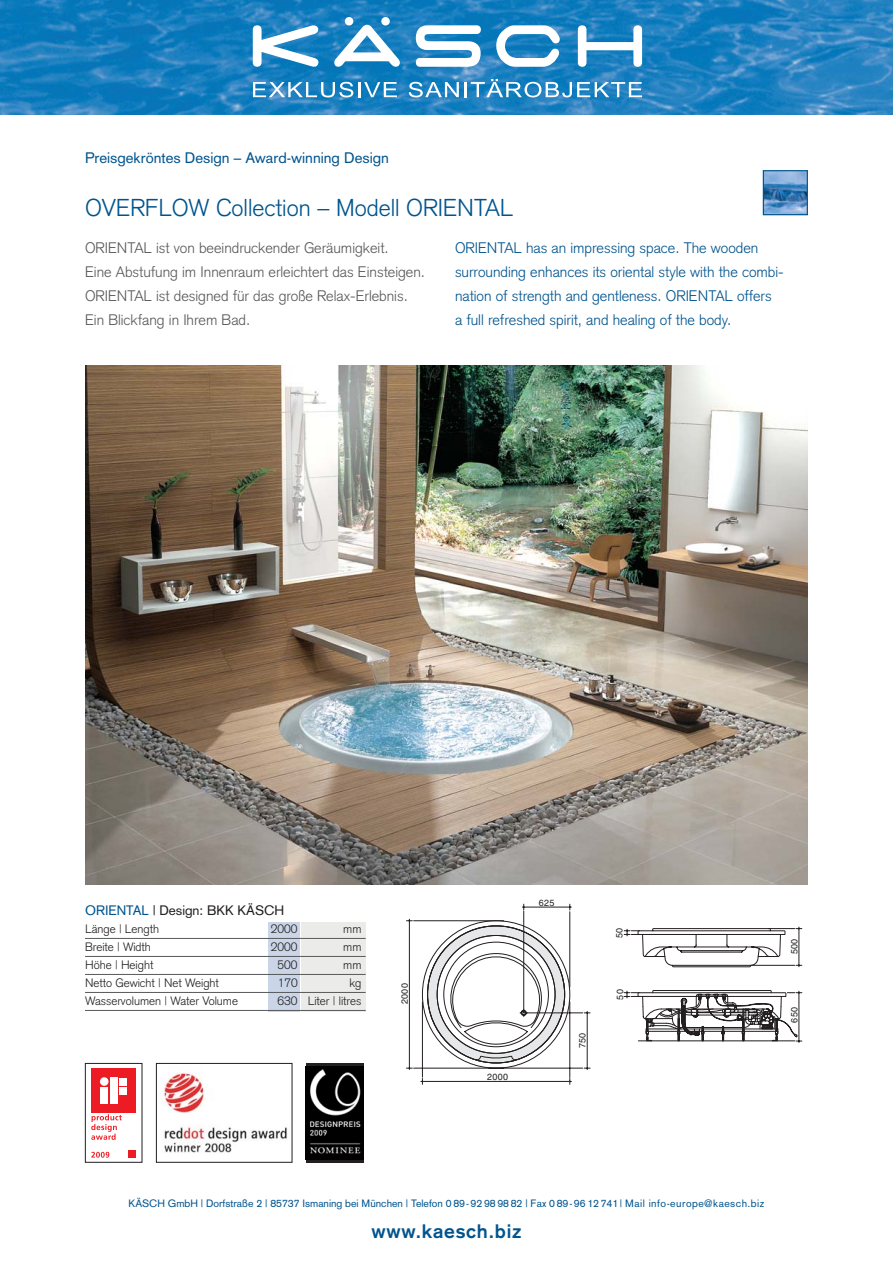
<style>
.page{position:relative;width:893px;height:1263px;background:#fff}
.page>*{position:absolute;margin:0;border:0;box-sizing:border-box;transform-origin:0 0}
.t1{font:300 24px "Akzidenz Grotesk";color:#00548e}
.t2{font:700 19.2px "Akzidenz Grotesk";letter-spacing:.045em;color:#00548e}
.t3{font:300 15px/24px "Akzidenz Grotesk";color:#00548e}
.t4{font:300 15px/24px "Akzidenz Grotesk";color:#58595b}
.t5{font:15px "Akzidenz Grotesk";color:#00548e}
.t6{font:13.5px "Akzidenz Grotesk";color:#231f20}
.t7{font:300 12px "Akzidenz Grotesk";color:#231f20}
.t8{font:10.5px "Akzidenz Grotesk";color:#00548e}
.t9{font:9px "Helvetica";letter-spacing:.03em;color:#231f20}
.s1{color:#00548e}
</style>
<div class="page">
<img style="left:0;top:0;width:893px;height:115px">
<svg style="left:578px;top:25px;width:64px;height:42px"></svg>
<svg style="left:253px;top:25px;width:66px;height:42px"></svg>
<svg style="left:334px;top:17px;width:66px;height:50px"></svg>
<svg style="left:416px;top:24px;width:65px;height:43px"></svg>
<svg style="left:496px;top:25px;width:64px;height:42px"></svg>
<svg style="left:253px;top:82px;width:100px;height:15px"></svg>
<hr style="left:358px;top:82px;width:3px;height:15px;background:#fff">
<svg style="left:364px;top:82px;width:33px;height:15px"></svg>
<svg style="left:409px;top:82px;width:50px;height:15px"></svg>
<hr style="left:464px;top:82px;width:3px;height:15px;background:#fff">
<svg style="left:471px;top:79px;width:171px;height:18px"></svg>
<img style="left:765px;top:172px;width:41px;height:41px">
<div style="left:763px;top:170px;width:45px;height:45px;border:1px solid #00548e"></div>
<img style="left:85px;top:366px;width:723px;height:518px">
<hr style="left:524px;top:1012px;width:59px;height:1px;background:#231f20">
<hr style="left:489px;top:1068px;width:94px;height:1px;background:#231f20">
<hr style="left:414px;top:1068px;width:90px;height:1px;background:#231f20">
<hr style="left:569px;top:1002px;width:1px;height:75px;background:#231f20">
<hr style="left:422px;top:1002px;width:1px;height:75px;background:#231f20">
<hr style="left:569px;top:912px;width:1px;height:75px;background:#231f20">
<hr style="left:523px;top:911px;width:1px;height:102px;background:#231f20">
<hr style="left:414px;top:920px;width:90px;height:1px;background:#231f20">
<hr style="left:409px;top:919px;width:1px;height:150px;background:#231f20">
<hr style="left:421px;top:1081px;width:150px;height:1px;background:#231f20">
<hr style="left:587px;top:1011px;width:1px;height:58px;background:#231f20">
<hr style="left:522px;top:907px;width:49px;height:1px;background:#231f20">
<svg style="left:422px;top:920px;width:148px;height:149px"></svg>
<hr style="left:799px;top:927px;width:1px;height:40px;background:#231f20">
<svg style="left:624px;top:928px;width:178px;height:115px"></svg>
<div style="left:306px;top:1063px;width:58px;height:99px;background:#231f20"></div>
<img style="left:306px;top:1066px;width:58px;height:94px">
<svg style="left:91px;top:1152px;width:18px;height:6px"></svg>
<svg style="left:91px;top:1114px;width:31px;height:26px"></svg>
<div style="left:128px;top:1150px;width:8px;height:7px;background:#ed1c24"></div>
<div style="left:91px;top:1068px;width:45px;height:45px;background:#ed1c24"></div>
<div style="left:101px;top:1087px;width:7px;height:17px;background:#fff"></div>
<div style="left:100px;top:1077px;width:9px;height:9px;background:#fff;border-radius:50%"></div>
<div style="left:119px;top:1078px;width:8px;height:7px;background:#fff"></div>
<div style="left:110px;top:1078px;width:7px;height:26px;background:#fff"></div>
<div style="left:119px;top:1087px;width:8px;height:7px;background:#fff"></div>
<div style="left:85px;top:1063px;width:57px;height:99px;border:1px solid #231f20"></div>
<img style="left:159px;top:1072px;width:129px;height:81px">
<div style="left:156px;top:1063px;width:136px;height:99px;border:1px solid #231f20"></div>
<div style="left:268px;top:922px;width:32px;height:89px;background:#cad5e7"></div>
<div style="left:302px;top:922px;width:64px;height:89px;background:#ebecea"></div>
<hr style="left:85px;top:938px;width:281px;height:1px;background:#58595b">
<hr style="left:85px;top:956px;width:281px;height:1px;background:#58595b">
<hr style="left:85px;top:974px;width:281px;height:1px;background:#58595b">
<hr style="left:85px;top:992px;width:281px;height:1px;background:#58595b">
<hr style="left:85px;top:1010px;width:281px;height:1px;background:#58595b">
<p class="t5" style="left:85px;top:152px;width:305px">Preisgekröntes Design – Award-winning Design</p>
<h1 class="t1" style="left:85px;top:198px;width:430px">OVERFLOW Collection – Modell ORIENTAL</h1>
<p class="t4" style="left:85px;top:238px;width:342px">ORIENTAL ist von beeindruckender Geräumigkeit.<br>Eine Abstufung im Innenraum erleichtert das Einsteigen.<br>ORIENTAL ist designed für das große Relax-Erlebnis.<br>Ein Blickfang in Ihrem Bad.</p>
<p class="t3" style="left:455px;top:238px;width:330px">ORIENTAL has an impressing space. The wooden surrounding enhances its oriental style with the combi&shy;nation of strength and gentleness. ORIENTAL offers<br>a full refreshed spirit, and healing of the body.</p>
<p class="t6" style="left:85px;top:906px;width:201px"><span class="s1">ORIENTAL</span> | Design: BKK KÄSCH</p>
<p class="t7" style="left:85px;top:925px;width:76px">Länge | Length</p>
<p class="t7" style="left:271px;top:925px;width:28px">2000</p>
<p class="t7" style="left:343px;top:925px;width:20px">mm</p>
<p class="t7" style="left:85px;top:943px;width:67px">Breite | Width</p>
<p class="t7" style="left:271px;top:943px;width:28px">2000</p>
<p class="t7" style="left:343px;top:943px;width:20px">mm</p>
<p class="t7" style="left:85px;top:961px;width:70px">Höhe | Height</p>
<p class="t7" style="left:278px;top:961px;width:22px">500</p>
<p class="t7" style="left:343px;top:961px;width:20px">mm</p>
<p class="t7" style="left:85px;top:979px;width:135px">Netto Gewicht | Net Weight</p>
<p class="t7" style="left:278px;top:979px;width:22px">170</p>
<p class="t7" style="left:349px;top:979px;width:13px">kg</p>
<p class="t7" style="left:85px;top:997px;width:154px">Wasservolumen | Water Volume</p>
<p class="t7" style="left:278px;top:997px;width:85px">630 Liter | litres</p>
<p class="t9" style="left:401px;top:1004px;width:22px;rotate:-90deg">2000</p>
<p class="t9" style="left:487px;top:1073px;width:22px">2000</p>
<p class="t9" style="left:539px;top:899px;width:17px">625</p>
<p class="t9" style="left:579px;top:1048px;width:17px;rotate:-90deg">750</p>
<p class="t9" style="left:616px;top:938px;width:12px;rotate:-90deg">50</p>
<p class="t9" style="left:617px;top:999px;width:12px;rotate:-90deg">50</p>
<p class="t9" style="left:791px;top:954px;width:17px;rotate:-90deg">500</p>
<p class="t9" style="left:791px;top:1023px;width:17px;rotate:-90deg">650</p>
<p class="t8" style="left:129px;top:1199px;width:637px">KÄSCH GmbH | Dorfstraße 2 | 85737 Ismaning bei München | Telefon 0 89-92 98 98 82 | Fax 0 89-96 12 741 | Mail info-europe@kaesch.biz</p>
<p class="t2" style="left:371px;top:1224px;width:152px">www.kaesch.biz</p>
</div>
